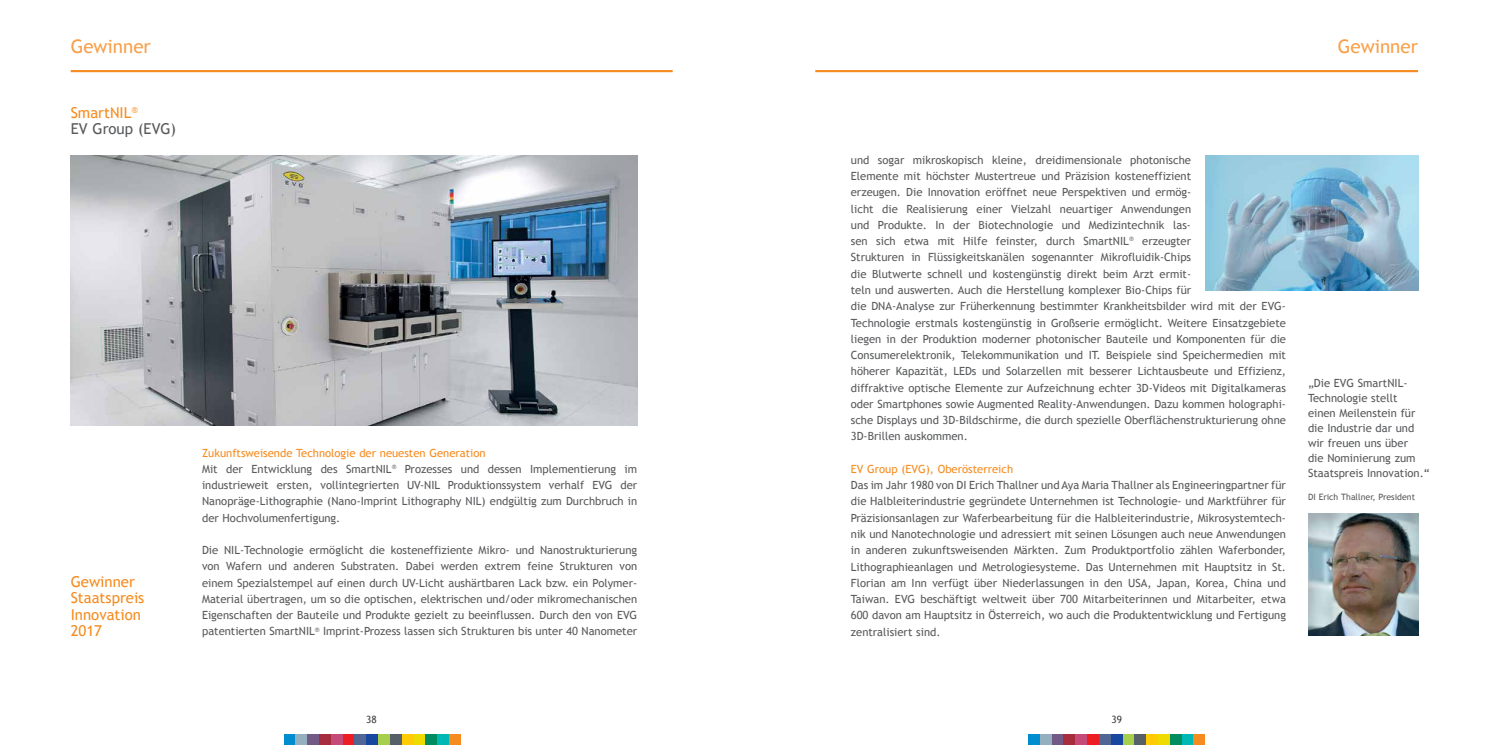
<style>
.page{position:relative;width:1489px;height:745px;background:#fff}
.page>*{position:absolute;margin:0;border:0;box-sizing:border-box;transform-origin:0 0}
.t1{font:18.75px "Trebuchet MS";color:#f99f49}
.t2{font:15px/16.2px "Trebuchet MS";color:#f68b1f}
.t3{font:15px/16.2px "Trebuchet MS";color:#58595b}
.t4{font:11.25px/16.2px "Trebuchet MS";color:#58595b}
.t5{font:11.25px "Trebuchet MS";color:#f68b1f}
.t6{font:10px "Trebuchet MS";color:#414042}
.t7{font:8.75px "Trebuchet MS";color:#58595b}
.s1{color:#f68b1f}
</style>
<div class="page">
<div style="left:1028px;top:733px;width:11px;height:11px;background:#008dd0"></div>
<div style="left:1039px;top:733px;width:12px;height:11px;background:#94b0be"></div>
<div style="left:1051px;top:733px;width:12px;height:11px;background:#725986"></div>
<div style="left:1063px;top:733px;width:12px;height:11px;background:#a72c3e"></div>
<div style="left:1075px;top:733px;width:12px;height:11px;background:#c64a77"></div>
<div style="left:1087px;top:733px;width:11px;height:11px;background:#ed1d24"></div>
<div style="left:1098px;top:733px;width:12px;height:11px;background:#526696"></div>
<div style="left:1110px;top:733px;width:12px;height:11px;background:#17479e"></div>
<div style="left:1122px;top:733px;width:12px;height:11px;background:#a5cf4d"></div>
<div style="left:1134px;top:733px;width:12px;height:11px;background:#576066"></div>
<div style="left:1146px;top:733px;width:11px;height:11px;background:#ffcb05"></div>
<div style="left:1157px;top:733px;width:12px;height:11px;background:#eedc00"></div>
<div style="left:1169px;top:733px;width:12px;height:11px;background:#008e60"></div>
<div style="left:1181px;top:733px;width:12px;height:11px;background:#00b9b5"></div>
<div style="left:1193px;top:733px;width:12px;height:11px;background:#f68b1f"></div>
<div style="left:283px;top:733px;width:12px;height:11px;background:#008dd0"></div>
<div style="left:295px;top:733px;width:12px;height:11px;background:#94b0be"></div>
<div style="left:307px;top:733px;width:12px;height:11px;background:#725986"></div>
<div style="left:319px;top:733px;width:12px;height:11px;background:#a72c3e"></div>
<div style="left:331px;top:733px;width:12px;height:11px;background:#c64a77"></div>
<div style="left:343px;top:733px;width:11px;height:11px;background:#ed1d24"></div>
<div style="left:354px;top:733px;width:12px;height:11px;background:#526696"></div>
<div style="left:366px;top:733px;width:12px;height:11px;background:#17479e"></div>
<div style="left:378px;top:733px;width:12px;height:11px;background:#a5cf4d"></div>
<div style="left:390px;top:733px;width:12px;height:11px;background:#576066"></div>
<div style="left:402px;top:733px;width:11px;height:11px;background:#ffcb05"></div>
<div style="left:413px;top:733px;width:12px;height:11px;background:#eedc00"></div>
<div style="left:425px;top:733px;width:12px;height:11px;background:#008e60"></div>
<div style="left:437px;top:733px;width:12px;height:11px;background:#00b9b5"></div>
<div style="left:449px;top:733px;width:12px;height:11px;background:#f68b1f"></div>
<hr style="left:815px;top:70px;width:602px;height:2px;background:#f68b1f">
<hr style="left:71px;top:70px;width:601px;height:2px;background:#f68b1f">
<img style="left:1308px;top:513px;width:109px;height:122px">
<img style="left:1205px;top:155px;width:212px;height:135px">
<img style="left:71px;top:155px;width:566px;height:270px">
<h1 class="t1" style="left:71px;top:35px;width:82px">Gewinner</h1>
<h1 class="t1" style="left:1337px;top:35px;width:82px">Gewinner</h1>
<h2 class="t3" style="left:71px;top:104px;width:107px"><span class="s1">SmartNIL</span><sup>®<br></sup>EV Group (EVG)</h2>
<h2 class="t2" style="left:71px;top:573px;width:75px">Gewinner<br>Staatspreis<br>Innovation<br>2017</h2>
<p class="t4" style="left:202px;top:444px;width:436px"><span class="s1">Zukunftsweisende Technologie der neuesten Generation<br></span>Mit der Entwicklung des SmartNIL<sup>®</sup> Prozesses und dessen Implementierung im industrieweit ersten, vollintegrierten UV-NIL Produktionssystem verhalf EVG der Nanopräge-Lithographie (Nano-Imprint Lithography NIL) endgültig zum Durchbruch in der Hochvolumenfertigung.</p>
<p class="t4" style="left:202px;top:541px;width:436px;text-align:justify">Die NIL-Technologie ermöglicht die kosteneffiziente Mikro- und Nanostrukturierung von Wafern und anderen Substraten. Dabei werden extrem feine Strukturen von einem Spezialstempel auf einen durch UV-Licht aushärtbaren Lack bzw. ein Polymer-Material übertragen, um so die optischen, elektrischen und/oder mikromechanischen Eigenschaften der Bauteile und Produkte gezielt zu beeinflussen. Durch den von EVG patentierten SmartNIL<sup>®</sup> Imprint-Prozess lassen sich Strukturen bis unter 40 Nanometer</p>
<p class="t4" style="left:850px;top:152px;width:436px">und sogar mikroskopisch kleine, dreidimensionale photonische<br>Elemente mit höchster Mustertreue und Präzision kosteneffizient<br>erzeugen. Die Innovation eröffnet neue Perspektiven und ermög-<br>licht die Realisierung einer Vielzahl neuartiger Anwendungen<br>und Produkte. In der Biotechnologie und Medizintechnik las-<br>sen sich etwa mit Hilfe feinster, durch SmartNIL<sup>®</sup> erzeugter<br>Strukturen in Flüssigkeitskanälen sogenannter Mikrofluidik-Chips<br>die Blutwerte schnell und kostengünstig direkt beim Arzt ermit-<br>teln und auswerten. Auch die Herstellung komplexer Bio-Chips für<br>die DNA-Analyse zur Früherkennung bestimmter Krankheitsbilder wird mit der EVG-Technologie erstmals kostengünstig in Großserie ermöglicht. Weitere Einsatzgebiete liegen in der Produktion moderner photonischer Bauteile und Komponenten für die Consumerelektronik, Telekommunikation und IT. Beispiele sind Speichermedien mit höherer Kapazität, LEDs und Solarzellen mit besserer Lichtausbeute und Effizienz, diffraktive optische Elemente zur Aufzeichnung echter 3D-Videos mit Digitalkameras oder Smartphones sowie Augmented Reality-Anwendungen. Dazu kommen holographi&shy;sche Displays und 3D-Bildschirme, die durch spezielle Oberflächenstrukturierung ohne 3D-Brillen auskommen.</p>
<p class="t5" style="left:850px;top:462px;width:164px">EV Group (EVG), Oberösterreich</p>
<p class="t4" style="left:850px;top:477px;width:436px;text-align:justify">Das im Jahr 1980 von DI Erich Thallner und Aya Maria Thallner als Engineeringpartner für die Halbleiterindustrie gegründete Unternehmen ist Technologie- und Marktführer für Präzisionsanlagen zur Waferbearbeitung für die Halbleiterindustrie, Mikrosystemtech&shy;nik und Nanotechnologie und adressiert mit seinen Lösungen auch neue Anwendungen in anderen zukunftsweisenden Märkten. Zum Produktportfolio zählen Waferbonder, Lithographieanlagen und Metrologiesysteme. Das Unternehmen mit Hauptsitz in St.<br>Florian am Inn verfügt über Niederlassungen in den USA, Japan, Korea, China und Taiwan. EVG beschäftigt weltweit über 700 Mitarbeiterinnen und Mitarbeiter, etwa 600 davon am Hauptsitz in Österreich, wo auch die Produktentwicklung und Fertigung zentralisiert sind.</p>
<p class="t4" style="left:1307px;top:375px;width:123px;line-height:15px">„Die EVG SmartNIL-<br>Technologie stellt<br>einen Meilenstein für die Industrie dar und wir freuen uns über<br>die Nominierung zum<br>Staatspreis Innovation.“</p>
<p class="t7" style="left:1307px;top:491px;width:109px">DI Erich Thallner, President</p>
<p class="t6" style="left:366px;top:713px;width:12px">38</p>
<p class="t6" style="left:1111px;top:713px;width:12px">39</p>
</div>
